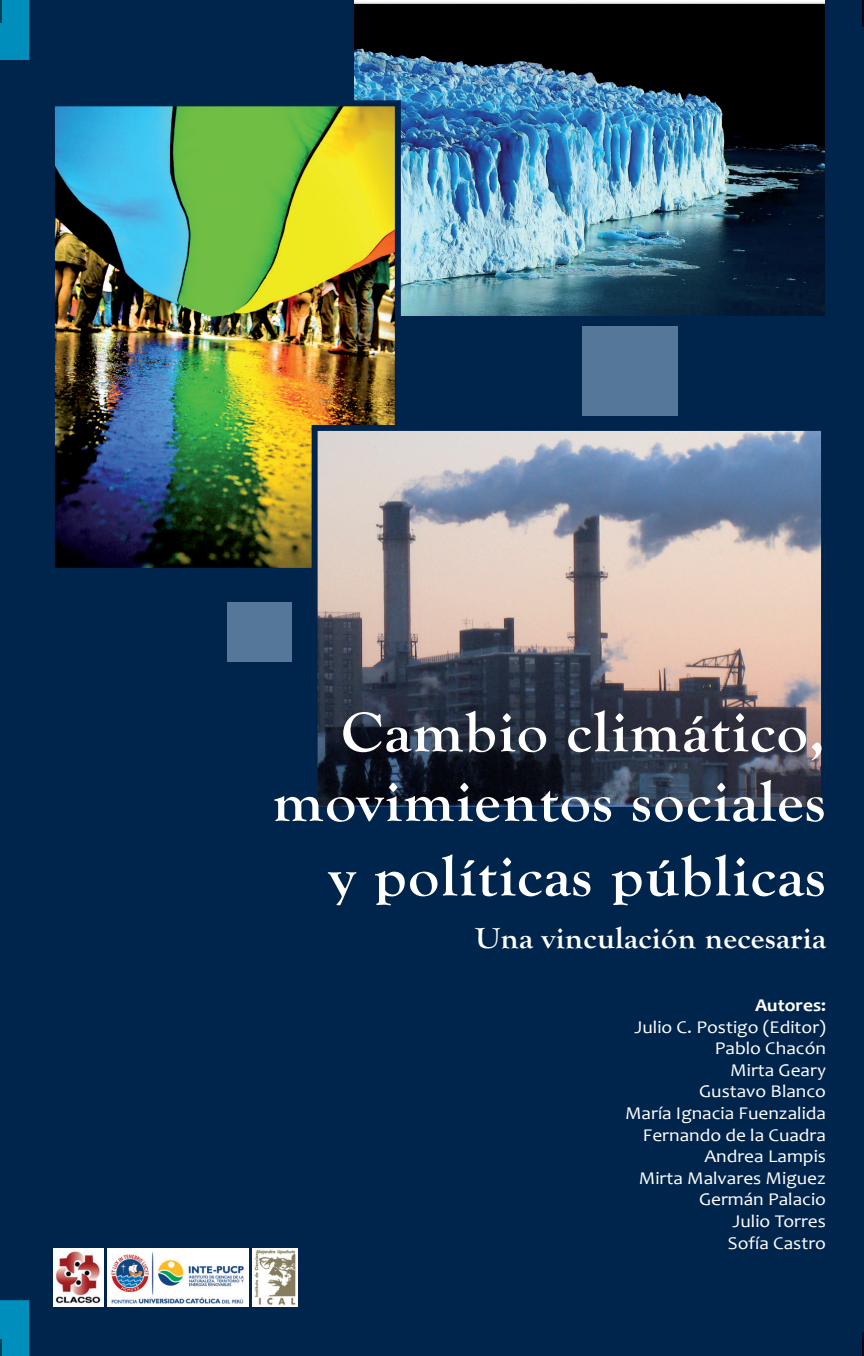
<style>
.page{position:relative;width:864px;height:1356px;background:#00254c}
.page>*{position:absolute;margin:0;border:0;box-sizing:border-box;transform-origin:0 0}
.t1{font:700 58px/69.6px "Goudy Old Style T";letter-spacing:.02em;color:#fff;text-align:right;scale:1.08 1}
.t2{font:700 30px "Goudy Old Style T";letter-spacing:.01em;color:#fff;scale:1.08 1}
.t3{font:18px/21.6px "Candara";color:#fff;text-align:right;scale:1.08 1}
.s1{font-weight:700}
</style>
<div class="page">
<div style="left:582px;top:326px;width:96px;height:89px;background:#55779a"></div>
<div style="left:227px;top:602px;width:65px;height:60px;background:#55779a"></div>
<img style="left:252px;top:1249px;width:45px;height:57px">
<img style="left:54px;top:1249px;width:50px;height:58px">
<img style="left:108px;top:1249px;width:140px;height:58px">
<svg style="left:862px;top:0;width:2px;height:27px"></svg>
<svg style="left:862px;top:1332px;width:2px;height:24px"></svg>
<div style="left:0;top:0;width:29px;height:60px;background:#008fbc"></div>
<div style="left:0;top:1300px;width:29px;height:56px;background:#008fbc"></div>
<img style="left:354px;top:1px;width:470px;height:314px">
<img style="left:56px;top:107px;width:338px;height:460px">
<div style="left:49px;top:100px;width:352px;height:474px;border:6px solid #00254c"></div>
<img style="left:319px;top:432px;width:501px;height:374px">
<div style="left:312px;top:425px;width:515px;height:388px;border:6px solid #00254c"></div>
<p class="t1" style="left:272px;top:698px;width:514px">Cambio climático, movimientos sociales</p>
<p class="t1" style="left:328px;top:842px;width:462px">y políticas públicas</p>
<p class="t2" style="left:475px;top:921px;width:326px">Una vinculación necesaria</p>
<p class="t3" style="left:625px;top:996px;width:188px"><span class="s1">Autores:<br></span>Julio C. Postigo (Editor)<br>Pablo Chacón<br>Mirta Geary<br>Gustavo Blanco<br>María Ignacia Fuenzalida<br>Fernando de la Cuadra<br>Andrea Lampis<br>Mirta Malvares Miguez<br>Germán Palacio<br>Julio Torres<br>Sofía Castro</p>
</div>
